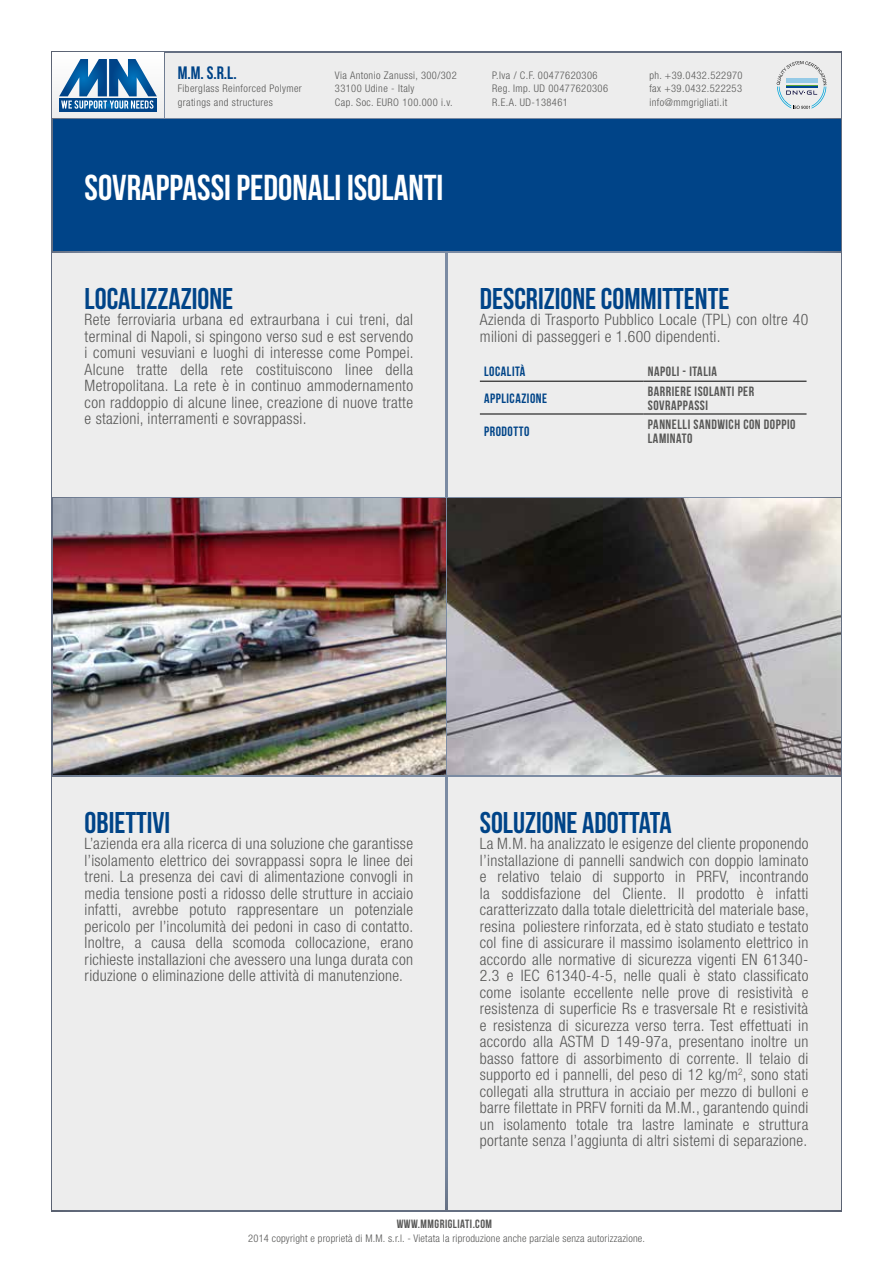
<style>
.page{position:relative;width:893px;height:1263px;background:#fff}
.page>*{position:absolute;margin:0;border:0;box-sizing:border-box;transform-origin:0 0}
.t1{font:36px "Bebas Neue";color:#fff}
.t2{font:30px "Bebas Neue";color:#048}
.t3{font:18px "Bebas Neue";color:#048}
.t4{font:300 condensed 15.75px/16.5px "Helvetica Neue LT Std";letter-spacing:.02em;color:#575756;text-align:justify}
.t5{font:13.5px/13.5px "Bebas Neue";letter-spacing:.04em;color:#575756}
.t6{font:13.5px "Bebas Neue";letter-spacing:.04em;color:#048}
.t7{font:12px "Bebas Neue";letter-spacing:.04em;color:#575756}
.t8{font:300 condensed 10.5px/13.5px "Helvetica Neue LT Std";letter-spacing:.04em;color:#575756}
.t9{font:300 condensed 10.5px "Helvetica Neue LT Std";letter-spacing:.02em;color:#575756}
</style>
<div class="page">
<div style="left:50px;top:50px;width:793px;height:1163px;background:#695551;opacity:.63"></div>
<div style="left:165px;top:53px;width:675px;height:64px;background:#ededed"></div>
<svg style="left:777px;top:61px;width:50px;height:48px"></svg>
<svg style="left:53px;top:53px;width:110px;height:64px"></svg>
<div style="left:59px;top:98px;width:98px;height:13px;background:#004c91"></div>
<svg style="left:59px;top:59px;width:98px;height:50px"></svg>
<img style="left:53px;top:498px;width:392px;height:277px">
<img style="left:448px;top:498px;width:392px;height:277px">
<div style="left:53px;top:119px;width:787px;height:132px;background:#048"></div>
<div style="left:53px;top:253px;width:392px;height:243px;background:#ededed"></div>
<div style="left:448px;top:253px;width:392px;height:243px;background:#ededed"></div>
<hr style="left:480px;top:381px;width:164px;height:1px;background:#000">
<hr style="left:644px;top:381px;width:162px;height:1px;background:#000">
<hr style="left:480px;top:414px;width:164px;height:1px;background:#000">
<hr style="left:644px;top:414px;width:162px;height:1px;background:#000">
<div style="left:53px;top:777px;width:392px;height:433px;background:#ededed"></div>
<div style="left:448px;top:777px;width:392px;height:433px;background:#ededed"></div>
<p class="t3" style="left:178px;top:63px;width:60px">M.M. S.R.L.</p>
<p class="t8" style="left:178px;top:82px;width:126px">Fiberglass Reinforced Polymer gratings and structures</p>
<p class="t8" style="left:335px;top:68px;width:123px">Via Antonio Zanussi, 300/302<br>33100 Udine - Italy<br>Cap. Soc. EURO 100.000 i.v.</p>
<p class="t8" style="left:492px;top:68px;width:117px">P.Iva / C.F. 00477620306<br>Reg. Imp. UD 00477620306<br>R.E.A. UD-138461</p>
<p class="t8" style="left:649px;top:68px;width:95px;text-align:justify">ph. +39.0432.522970 fax +39.0432.522253 info@mmgrigliati.it</p>
<h1 class="t1" style="left:85px;top:167px;width:360px">SOVRAPPASSI PEDONALI ISOLANTI</h1>
<h2 class="t2" style="left:85px;top:282px;width:150px">LOCALIZZAZIONE</h2>
<p class="t4" style="left:85px;top:311px;width:331px">Rete ferroviaria urbana ed extraurbana i cui treni, dal terminal di Napoli, si spingono verso sud e est servendo i comuni vesuviani e luoghi di interesse come Pompei.<br>Alcune tratte della rete costituiscono linee della Metropolitana. La rete è in continuo ammodernamento con raddoppio di alcune linee, creazione di nuove tratte e stazioni, interramenti e sovrappassi.</p>
<h2 class="t2" style="left:480px;top:282px;width:251px">DESCRIZIONE COMMITTENTE</h2>
<p class="t4" style="left:480px;top:311px;width:330px">Azienda di Trasporto Pubblico Locale (TPL) con oltre 40 milioni di passeggeri e 1.600 dipendenti.</p>
<p class="t6" style="left:484px;top:364px;width:43px">LOCALITÀ</p>
<p class="t5" style="left:648px;top:364px;width:71px">NAPOLI - ITALIA</p>
<p class="t6" style="left:484px;top:391px;width:65px">APPLICAZIONE</p>
<p class="t5" style="left:648px;top:385px;width:108px">BARRIERE ISOLANTI PER<br>SOVRAPPASSI</p>
<p class="t6" style="left:484px;top:424px;width:47px">PRODOTTO</p>
<p class="t5" style="left:648px;top:417px;width:149px">PANNELLI SANDWICH CON DOPPIO<br>LAMINATO</p>
<h2 class="t2" style="left:85px;top:806px;width:87px">OBIETTIVI</h2>
<p class="t4" style="left:85px;top:835px;width:330px">L’azienda era alla ricerca di una soluzione che garantisse l’isolamento elettrico dei sovrappassi sopra le linee dei treni. La presenza dei cavi di alimentazione convogli in media tensione posti a ridosso delle strutture in acciaio infatti, avrebbe potuto rappresentare un potenziale pericolo per l’incolumità dei pedoni in caso di contatto.<br>Inoltre, a causa della scomoda collocazione, erano richieste installazioni che avessero una lunga durata con riduzione o eliminazione delle attività di manutenzione.</p>
<h2 class="t2" style="left:480px;top:806px;width:193px">SOLUZIONE ADOTTATA</h2>
<p class="t4" style="left:480px;top:835px;width:331px">La M.M. ha analizzato le esigenze del cliente proponendo l’installazione di pannelli sandwich con doppio laminato e relativo telaio di supporto in PRFV, incontrando la soddisfazione del Cliente. Il prodotto è infatti caratterizzato dalla totale dielettricità del materiale base, resina poliestere rinforzata, ed è stato studiato e testato col fine di assicurare il massimo isolamento elettrico in accordo alle normative di sicurezza vigenti EN 61340- 2.3 e IEC 61340-4-5, nelle quali è stato classificato come isolante eccellente nelle prove di resistività e resistenza di superficie Rs e trasversale Rt e resistività e resistenza di sicurezza verso terra. Test effettuati in accordo alla ASTM D 149-97a, presentano inoltre un basso fattore di assorbimento di corrente. Il telaio di supporto ed i pannelli, del peso di 12 kg/m<sup>2</sup>, sono stati collegati alla struttura in acciaio per mezzo di bulloni e barre filettate in PRFV forniti da M.M., garantendo quindi un isolamento totale tra lastre laminate e struttura portante senza l’aggiunta di altri sistemi di separazione.</p>
<p class="t7" style="left:397px;top:1217px;width:97px">WWW.MMGRIGLIATI.COM</p>
<p class="t9" style="left:248px;top:1232px;width:398px">2014 copyright e proprietà di M.M. s.r.l. - Vietata la riproduzione anche parziale senza autorizzazione.</p>
</div>
